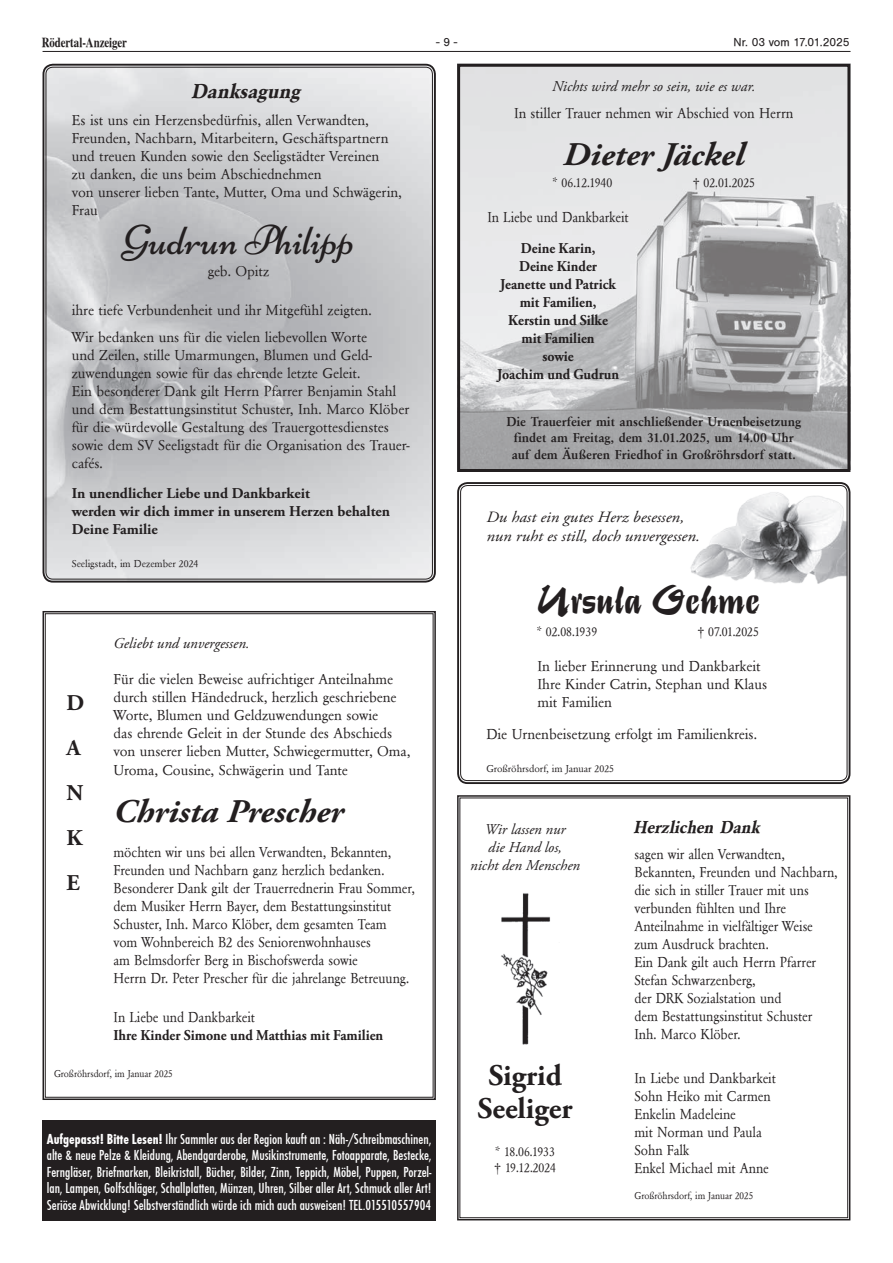
<style>
.page{position:relative;width:893px;height:1263px;background:#fff}
.page>*{position:absolute;margin:0;border:0;box-sizing:border-box;transform-origin:0 0}
.t1{font:42px "Niconne";color:#231f20}
.t2{font:42px "Sterling Pro";color:#231f20}
.t3{font:italic 700 33px "Adobe Garamond Pro";color:#231f20;scale:1.05 1}
.t4{font:700 30px/33px "Adobe Garamond Pro";color:#231f20;text-align:center}
.t5{font:700 22.5px/45px "Adobe Garamond Pro";color:#231f20}
.t6{font:italic 700 21px "Garamond Std";color:#231f20}
.t7{font:italic 700 18px "Garamond Std";color:#231f20;scale:.96 1}
.t8{font:italic 15.75px/18.8px "Adobe Garamond Pro";color:#231f20;scale:1.07 1}
.t9{font:15px/18px "Garamond Std";color:#231f20}
.t10{font:15px/18px "Garamond Std";color:#231f20;scale:.93 1}
.t11{font:500 15px/16.5px "Function Cd";color:#fff;text-align:justify}
.t12{font:700 15px/18px "Adobe Garamond Pro";color:#231f20;text-align:center;scale:.93 1}
.t13{font:italic 15px/18px "Adobe Garamond Pro";color:#231f20;text-align:center}
.t14{font:700 15px/18px "Adobe Garamond Pro";color:#231f20}
.t15{font:600 13.5px/16.5px "Garamond Std";color:#231f20;text-align:center}
.t16{font:13.5px/16.5px "Garamond Std";color:#231f20;scale:.93 1}
.t17{font:13.5px "Roman PS Bold";color:#231f20;scale:.8 1}
.t18{font:12px "Sans";color:#231f20}
.t19{font:10.5px "Garamond Std";color:#231f20;scale:.93 1}
.t20{font:10.5px "Garamond Std";color:#231f20}
.s1{font-weight:700}
</style>
<div class="page">
<hr style="left:43px;top:51px;width:807px;height:1px;background:#231f20">
<svg style="left:457px;top:795px;width:394px;height:426px"></svg>
<img style="left:494px;top:890px;width:65px;height:155px">
<img style="left:461px;top:64px;width:390px;height:406px">
<div style="left:43px;top:1120px;width:393px;height:100px;background:#231f20"></div>
<img style="left:44px;top:64px;width:390px;height:518px">
<div style="left:43px;top:64px;width:393px;height:518px;border:2px solid #231f20;border-radius:9px"></div>
<svg style="left:42px;top:611px;width:394px;height:489px"></svg>
<div style="left:457px;top:64px;width:393px;height:408px;border:3px solid #231f20"></div>
<img style="left:690px;top:482px;width:158px;height:102px">
<div style="left:457px;top:482px;width:393px;height:302px;border:2px solid #231f20;border-radius:9px"></div>
<div style="left:460px;top:485px;width:387px;height:296px;border:1px solid #231f20;border-radius:7px"></div>
<p class="t17" style="left:42px;top:34px;width:108px">Rödertal-Anzeiger</p>
<p class="t18" style="left:436px;top:35px;width:23px">- 9 -</p>
<p class="t18" style="left:733px;top:35px;width:118px">Nr. 03 vom 17.01.2025</p>
<h3 class="t6" style="left:192px;top:79px;width:111px">Danksagung</h3>
<p class="t9" style="left:72px;top:111px;width:331px">Es ist uns ein Herzensbedürfnis, allen Verwandten, Freunden, Nachbarn, Mitarbeitern, Geschäftspartnern und treuen Kunden sowie den Seeligstädter Vereinen<br>zu danken, die uns beim Abschiednehmen<br>von unserer lieben Tante, Mutter, Oma und Schwägerin, Frau</p>
<h1 class="t1" style="left:123px;top:215px;width:233px">Gudrun Philipp</h1>
<p class="t9" style="left:208px;top:262px;width:63px">geb. Opitz</p>
<p class="t9" style="left:72px;top:297px;width:301px;line-height:26.5px">ihre tiefe Verbundenheit und ihr Mitgefühl zeigten.<br>Wir bedanken uns für die vielen liebevollen Worte</p>
<p class="t9" style="left:72px;top:345px;width:340px">und Zeilen, stille Umarmungen, Blumen und Geld&shy;zuwendungen sowie für das ehrende letzte Geleit.<br>Ein besonderer Dank gilt Herrn Pfarrer Benjamin Stahl und dem Bestattungsinstitut Schuster, Inh. Marco Klöber für die würdevolle Gestaltung des Trauergottesdienstes sowie dem SV Seeligstadt für die Organisation des Trauer&shy;cafés.</p>
<p class="t14" style="left:72px;top:485px;width:320px">In unendlicher Liebe und Dankbarkeit<br>werden wir dich immer in unserem Herzen behalten<br>Deine Familie</p>
<p class="t20" style="left:72px;top:557px;width:128px">Seeligstadt, im Dezember 2024</p>
<p class="t13" style="left:114px;top:635px;width:138px">Geliebt und unvergessen.</p>
<p class="t9" style="left:114px;top:670px;width:298px">Für die vielen Beweise aufrichtiger Anteilnahme durch stillen Händedruck, herzlich geschriebene Worte, Blumen und Geldzuwendungen sowie<br>das ehrende Geleit in der Stunde des Abschieds von unserer lieben Mutter, Schwiegermutter, Oma, Uroma, Cousine, Schwägerin und Tante</p>
<h2 class="t3" style="left:114px;top:792px;width:221px">Christa Prescher</h2>
<p class="t10" style="left:114px;top:843px;width:325px">möchten wir uns bei allen Verwandten, Bekannten, Freunden und Nachbarn ganz herzlich bedanken.<br>Besonderer Dank gilt der Trauerrednerin Frau Sommer, dem Musiker Herrn Bayer, dem Bestattungsinstitut Schuster, Inh. Marco Klöber, dem gesamten Team<br>vom Wohnbereich B2 des Seniorenwohnhauses<br>am Belmsdorfer Berg in Bischofswerda sowie<br>Herrn Dr. Peter Prescher für die jahrelange Betreuung.</p>
<p class="t10" style="left:114px;top:1008px;width:154px">In Liebe und Dankbarkeit</p>
<p class="t12" style="left:114px;top:1027px;width:291px">Ihre Kinder Simone und Matthias mit Familien</p>
<p class="t19" style="left:54px;top:1067px;width:129px">Großröhrsdorf, im Januar 2025</p>
<h3 class="t5" style="left:66px;top:681px;width:19px">D<br>A<br>N<br>K<br>E</h3>
<p class="t11" style="left:47px;top:1131px;width:386px"><span class="s1">Aufgepasst! Bitte Lesen!</span> Ihr Sammler aus der Region kauft an : Näh-/Schreibmaschinen, alte &amp; neue Pelze &amp; Kleidung, Abendgarderobe, Musikinstrumente, Fotoapparate, Bestecke, Ferngläser, Briefmarken, Bleikristall, Bücher, Bilder, Zinn, Teppich, Möbel, Puppen, Porzel&shy;lan, Lampen, Golfschläger, Schallplatten, Münzen, Uhren, Silber aller Art, Schmuck aller Art!<br>Seriöse Abwicklung! Selbstverständlich würde ich mich auch ausweisen! TEL.015510557904</p>
<p class="t13" style="left:552px;top:78px;width:205px">Nichts wird mehr so sein, wie es war.</p>
<p class="t9" style="left:514px;top:104px;width:281px">In stiller Trauer nehmen wir Abschied von Herrn</p>
<h2 class="t3" style="left:563px;top:136px;width:174px">Dieter Jäckel</h2>
<p class="t16" style="left:553px;top:175px;width:66px">* 06.12.1940</p>
<p class="t16" style="left:693px;top:175px;width:69px">† 02.01.2025</p>
<p class="t10" style="left:487px;top:208px;width:154px">In Liebe und Dankbarkeit</p>
<p class="t12" style="left:497px;top:240px;width:133px">Deine Karin,<br>Deine Kinder<br>Jeanette und Patrick mit Familien,<br>Kerstin und Silke mit Familien<br>sowie<br>Joachim und Gudrun</p>
<p class="t15" style="left:506px;top:413px;width:296px">Die Trauerfeier mit anschließender Urnenbeisetzung findet am Freitag, dem 31.01.2025, um 14.00 Uhr auf dem Äußeren Friedhof in Großröhrsdorf statt.</p>
<p class="t8" style="left:486px;top:508px;width:201px">Du hast ein gutes Herz besessen, nun ruht es still, doch unvergessen.</p>
<h1 class="t2" style="left:537px;top:576px;width:224px">Ursula Oehme</h1>
<p class="t16" style="left:537px;top:623px;width:66px">* 02.08.1939</p>
<p class="t16" style="left:697px;top:623px;width:68px">† 07.01.2025</p>
<p class="t9" style="left:537px;top:656px;width:231px">In lieber Erinnerung und Dankbarkeit<br>Ihre Kinder Catrin, Stephan und Klaus mit Familien</p>
<p class="t9" style="left:486px;top:725px;width:272px">Die Urnenbeisetzung erfolgt im Familienkreis.</p>
<p class="t20" style="left:486px;top:762px;width:129px">Großröhrsdorf, im Januar 2025</p>
<p class="t13" style="left:470px;top:820px;width:111px">Wir lassen nur<br>die Hand los,<br>nicht den Menschen</p>
<h3 class="t4" style="left:478px;top:1060px;width:97px">Sigrid<br>Seeliger</h3>
<p class="t16" style="left:494px;top:1143px;width:68px">* 18.06.1933 † 19.12.2024</p>
<p class="t7" style="left:634px;top:816px;width:133px">Herzlichen Dank</p>
<p class="t10" style="left:634px;top:845px;width:220px">sagen wir allen Verwandten,<br>Bekannten, Freunden und Nachbarn, die sich in stiller Trauer mit uns verbunden fühlten und Ihre<br>Anteilnahme in vielfältiger Weise zum Ausdruck brachten.<br>Ein Dank gilt auch Herrn Pfarrer<br>Stefan Schwarzenberg,<br>der DRK Sozialstation und<br>dem Bestattungsinstitut Schuster<br>Inh. Marco Klöber.</p>
<p class="t10" style="left:634px;top:1069px;width:154px">In Liebe und Dankbarkeit<br>Sohn Heiko mit Carmen<br>Enkelin Madeleine<br>mit Norman und Paula<br>Sohn Falk<br>Enkel Michael mit Anne</p>
<p class="t19" style="left:634px;top:1190px;width:129px">Großröhrsdorf, im Januar 2025</p>
</div>
